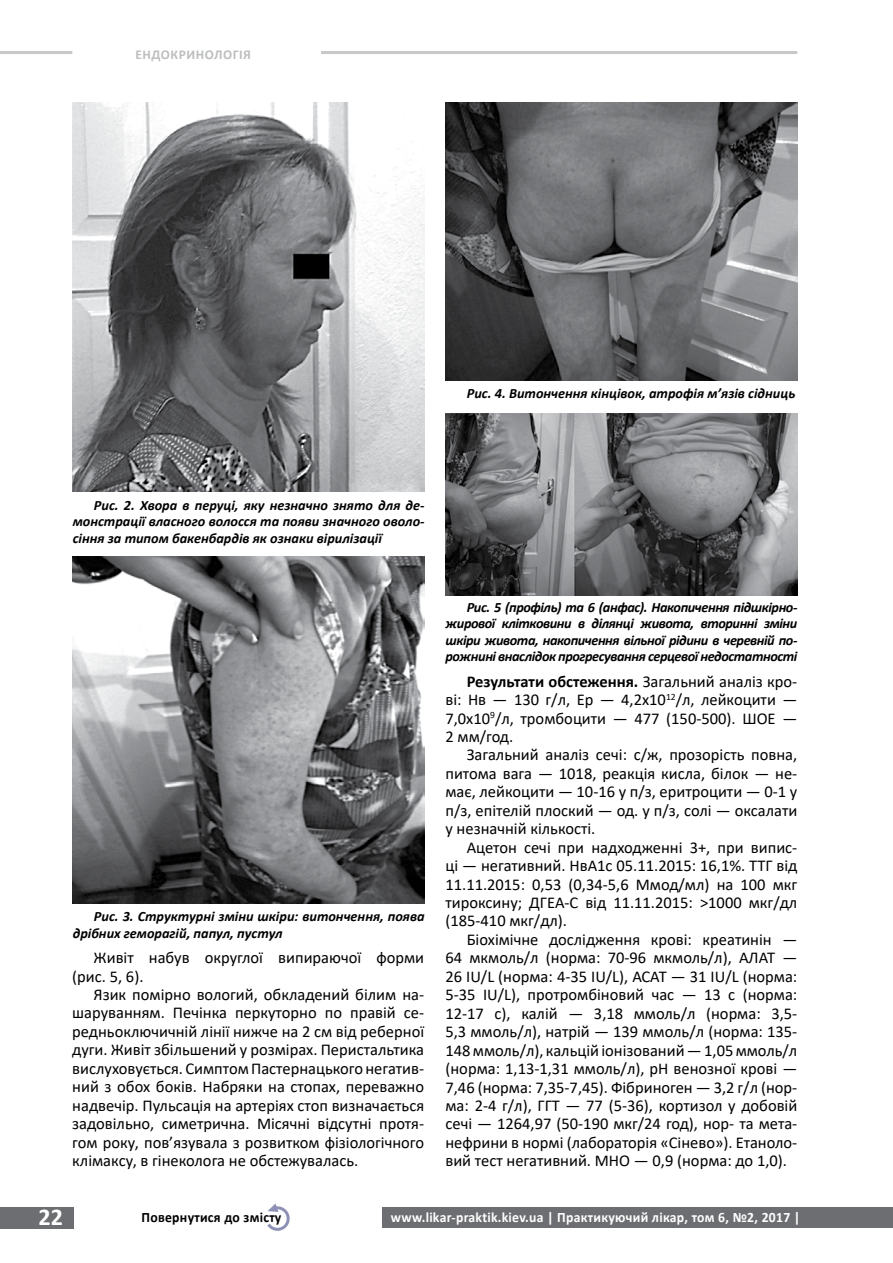
<style>
.page{position:relative;width:893px;height:1263px;background:#fff}
.page>*{position:absolute;margin:0;border:0;box-sizing:border-box;transform-origin:0 0}
.t1{font:700 24.15px "Calibri";color:#fff}
.t2{font:16.5px/18.5px "Calibri";color:#000;text-align:justify}
.t3{font:700 14.4px "Calibri";letter-spacing:.02em;color:#fff;scale:.95 1}
.t4{font:700 14.4px "Calibri";letter-spacing:.02em;color:#000;scale:.95 1}
.t5{font:italic 700 14.25px/16.5px "Calibri";color:#000;text-align:justify}
.t6{font:700 13.5px "Calibri";letter-spacing:.04em;color:#bcbec0}
.s1{font-weight:700}
</style>
<div class="page">
<div style="left:383px;top:1207px;width:510px;height:20px;background:#6d6e71"></div>
<div style="left:0;top:1207px;width:73px;height:21px;background:#6d6e71"></div>
<hr style="left:321px;top:51px;width:476px;height:3px;background:#939598">
<hr style="left:0;top:51px;width:72px;height:3px;background:#939598">
<svg style="left:267px;top:1203px;width:23px;height:28px"></svg>
<img style="left:73px;top:556px;width:352px;height:347px">
<img style="left:446px;top:102px;width:351px;height:279px">
<img style="left:446px;top:413px;width:351px;height:182px">
<img style="left:73px;top:102px;width:352px;height:390px">
<p class="t6" style="left:135px;top:45px;width:117px">ЕНДОКРИНОЛОГІЯ</p>
<p class="t5" style="left:467px;top:384px;width:330px">Рис. 4. Витончення кінцівок, атрофія м’язів сідниць</p>
<p class="t5" style="left:73px;top:496px;width:353px;text-indent:21px">Рис. 2. Хвора в перуці, яку незначно знято для де&shy;монстрації власного волосся та появи значного оволо&shy;сіння за типом бакенбардів як ознаки вірилізації</p>
<p class="t5" style="left:73px;top:908px;width:353px;text-indent:21px">Рис. 3. Структурні зміни шкіри: витончення, поява дрібних геморагій, папул, пустул</p>
<p class="t2" style="left:72px;top:948px;width:353px;text-indent:21px">Живіт набув округлої випираючої форми (рис. 5, 6).</p>
<p class="t2" style="left:72px;top:985px;width:353px;text-indent:21px">Язик помірно вологий, обкладений білим на&shy;шаруванням. Печінка перкуторно по правій се&shy;редньоключичній лінії нижче на 2 см від реберної дуги. Живіт збільшений у розмірах. Перистальтика вислуховується. Симптом Пастернацького негатив&shy;ний з обох боків. Набряки на стопах, переважно надвечір. Пульсація на артеріях стоп визначається задовільно, симетрична. Місячні відсутні протя&shy;гом року, пов’язувала з розвитком фізіологічного клімаксу, в гінеколога не обстежувалась.</p>
<p class="t5" style="left:446px;top:598px;width:353px;text-indent:21px">Рис. 5 (профіль) та 6 (анфас). Накопичення підшкірно&shy;жирової клітковини в ділянці живота, вторинні зміни шкіри живота, накопичення вільної рідини в черевній по&shy;рожнині внаслідок прогресування серцевої недостатності</p>
<p class="t2" style="left:445px;top:671px;width:353px;text-indent:21px"><span class="s1">Результати обстеження.</span> Загальний аналіз кро&shy;ві: Нв — 130 г/л, Ер — 4,2х10<sup>12</sup>/л, лейкоцити — 7,0х10<sup>9</sup>/л, тромбоцити — 477 (150-500). ШОЕ — 2 мм/год.</p>
<p class="t2" style="left:445px;top:745px;width:353px;text-indent:21px">Загальний аналіз сечі: с/ж, прозорість повна, питома вага — 1018, реакція кисла, білок — не&shy;має, лейкоцити — 10-16 у п/з, еритроцити — 0-1 у п/з, епітелій плоский — од. у п/з, солі — оксалати у незначній кількості.</p>
<p class="t2" style="left:445px;top:837px;width:353px;text-indent:21px">Ацетон сечі при надходженні 3+, при випис&shy;ці — негативний. НвА1с 05.11.2015: 16,1%. ТТГ від 11.11.2015: 0,53 (0,34-5,6 Ммод/мл) на 100 мкг тироксину; ДГЕА-С від 11.11.2015: &gt;1000 мкг/дл (185-410 мкг/дл).</p>
<p class="t2" style="left:445px;top:930px;width:353px;text-indent:21px">Біохімічне дослідження крові: креатинін — 64 мкмоль/л (норма: 70-96 мкмоль/л), АЛАТ — 26 IU/L (норма: 4-35 IU/L), АСАТ — 31 IU/L (норма:<br>5-35 IU/L), протромбіновий час — 13 с (норма:<br>12-17 с), калій — 3,18 ммоль/л (норма: 3,5- 5,3 ммоль/л), натрій — 139 ммоль/л (норма: 135- 148ммоль/л), кальцій іонізований— 1,05ммоль/л (норма: 1,13-1,31 ммоль/л), рН венозної крові — 7,46 (норма: 7,35-7,45). Фібриноген — 3,2 г/л (нор&shy;ма: 2-4 г/л), ГГТ — 77 (5-36), кортизол у добовій сечі — 1264,97 (50-190 мкг/24 год), нор- та мета&shy;нефрини в нормі (лабораторія «Сінево»). Етаноло&shy;вий тест негативний. МНО — 0,9 (норма: до 1,0).</p>
<h1 class="t1" style="left:38px;top:1200px;width:26px">22</h1>
<p class="t4" style="left:142px;top:1206px;width:149px">Повернутися до змісту</p>
<p class="t3" style="left:391px;top:1207px;width:432px">www.likar-praktik.kiev.ua | Практикуючий лікар, том 6, №2, 2017 |</p>
</div>
